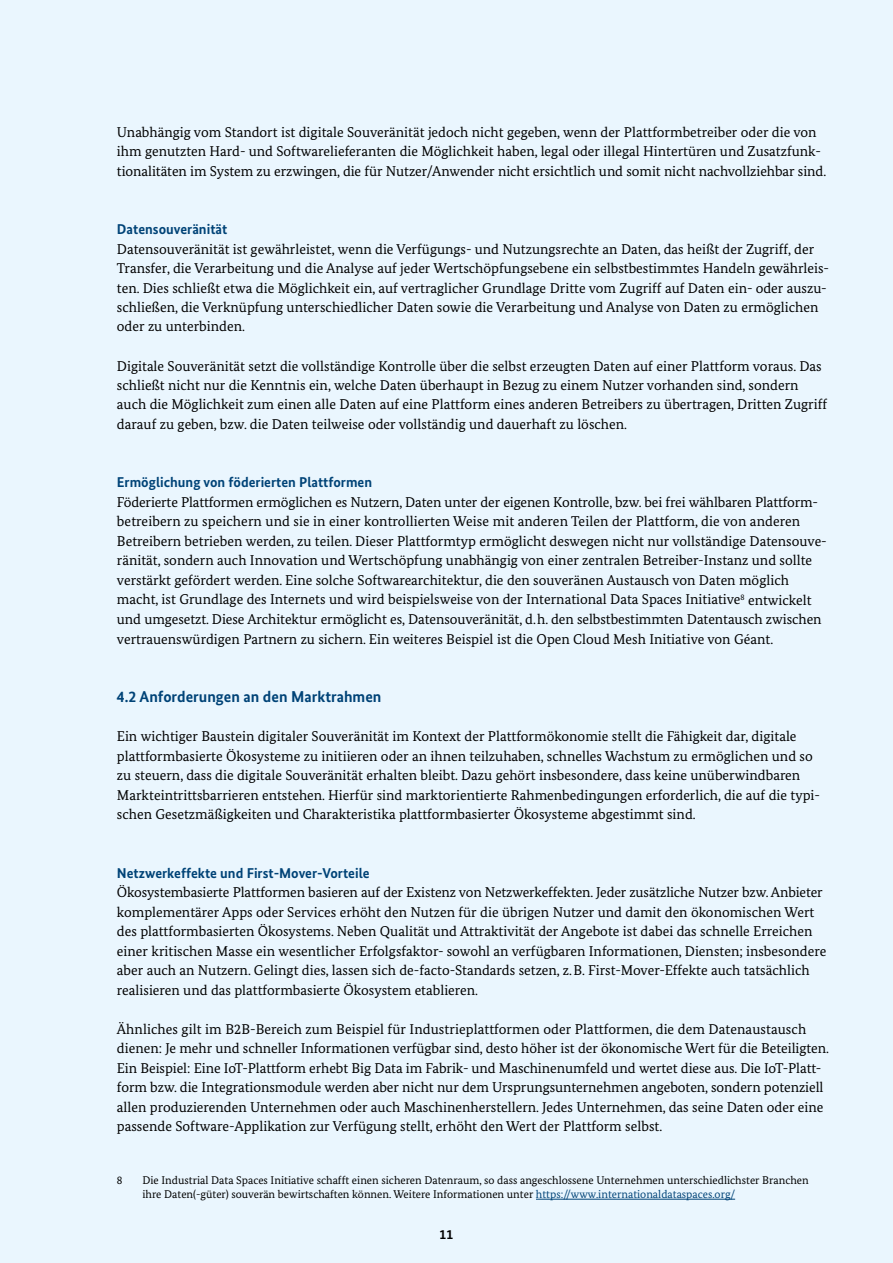
<style>
.page{position:relative;width:893px;height:1263px;background:#eaf6fe}
.page>*{position:absolute;margin:0;border:0;box-sizing:border-box;transform-origin:0 0}
.t1{font:700 15.75px "Bundes Sans";color:#004377}
.t2{font:14.25px/19.5px "Bundes Serif";color:#000}
.t3{font:700 14.25px "Bundes Sans";color:#004377}
.t4{font:700 13.5px "Bundes Sans";color:#000}
.t5{font:11.25px/13.5px "Bundes Serif";color:#000}
.s1{color:#004377}
</style>
<div class="page">
<hr style="left:536px;top:1199px;width:199px;height:1px;background:#004377">
<p class="t2" style="left:117px;top:122px;width:711px">Unabhängig vom Standort ist digitale Souveränität jedoch nicht gegeben, wenn der Plattformbetreiber oder die von ihm genutzten Hard- und Softwarelieferanten die Möglichkeit haben, legal oder illegal Hintertüren und Zusatzfunk&shy;tionalitäten im System zu erzwingen, die für Nutzer/Anwender nicht ersichtlich und somit nicht nachvollziehbar sind.</p>
<h5 class="t3" style="left:117px;top:220px;width:112px">Datensouveränität</h5>
<p class="t2" style="left:117px;top:239px;width:714px">Datensouveränität ist gewährleistet, wenn die Verfügungs- und Nutzungsrechte an Daten, das heißt der Zugriff, der Transfer, die Verarbeitung und die Analyse auf jeder Wertschöpfungsebene ein selbstbestimmtes Handeln gewährleis&shy;ten. Dies schließt etwa die Möglichkeit ein, auf vertraglicher Grundlage Dritte vom Zugriff auf Daten ein- oder auszu&shy;schließen, die Verknüpfung unterschiedlicher Daten sowie die Verarbeitung und Analyse von Daten zu ermöglichen oder zu unterbinden.</p>
<p class="t2" style="left:117px;top:356px;width:712px">Digitale Souveränität setzt die vollständige Kontrolle über die selbst erzeugten Daten auf einer Plattform voraus. Das schließt nicht nur die Kenntnis ein, welche Daten überhaupt in Bezug zu einem Nutzer vorhanden sind, sondern auch die Möglichkeit zum einen alle Daten auf eine Plattform eines anderen Betreibers zu übertragen, Dritten Zugriff darauf zu geben, bzw. die Daten teilweise oder vollständig und dauerhaft zu löschen.</p>
<h5 class="t3" style="left:117px;top:474px;width:257px">Ermöglichung von föderierten Plattformen</h5>
<p class="t2" style="left:117px;top:492px;width:711px">Föderierte Plattformen ermöglichen es Nutzern, Daten unter der eigenen Kontrolle, bzw. bei frei wählbaren Plattform&shy;betreibern zu speichern und sie in einer kontrollierten Weise mit anderen Teilen der Plattform, die von anderen Betreibern betrieben werden, zu teilen. Dieser Plattformtyp ermöglicht deswegen nicht nur vollständige Datensouve&shy;ränität, sondern auch Innovation und Wertschöpfung unabhängig von einer zentralen Betreiber-Instanz und sollte verstärkt gefördert werden. Eine solche Softwarearchitektur, die den souveränen Austausch von Daten möglich macht, ist Grundlage des Internets und wird beispielsweise von der International Data Spaces Initiative<sup>8</sup> entwickelt und umgesetzt. Diese Architektur ermöglicht es, Datensouveränität, d.h. den selbstbestimmten Datentausch zwischen vertrauenswürdigen Partnern zu sichern. Ein weiteres Beispiel ist die Open Cloud Mesh Initiative von Géant.</p>
<h4 class="t1" style="left:117px;top:687px;width:266px">4.2 Anforderungen an den Marktrahmen</h4>
<p class="t2" style="left:117px;top:726px;width:704px">Ein wichtiger Baustein digitaler Souveränität im Kontext der Plattformökonomie stellt die Fähigkeit dar, digitale plattformbasierte Ökosysteme zu initiieren oder an ihnen teilzuhaben, schnelles Wachstum zu ermöglichen und so zu steuern, dass die digitale Souveränität erhalten bleibt. Dazu gehört insbesondere, dass keine unüberwindbaren Markteintrittsbarrieren entstehen. Hierfür sind marktorientierte Rahmenbedingungen erforderlich, die auf die typi&shy;schen Gesetzmäßigkeiten und Charakteristika plattformbasierter Ökosysteme abgestimmt sind.</p>
<h5 class="t3" style="left:117px;top:864px;width:254px">Netzwerkeffekte und First-Mover-Vorteile</h5>
<p class="t2" style="left:117px;top:882px;width:711px">Ökosystembasierte Plattformen basieren auf der Existenz von Netzwerkeffekten. Jeder zusätzliche Nutzer bzw. Anbieter komplementärer Apps oder Services erhöht den Nutzen für die übrigen Nutzer und damit den ökonomischen Wert des plattformbasierten Ökosystems. Neben Qualität und Attraktivität der Angebote ist dabei das schnelle Erreichen einer kritischen Masse ein wesentlicher Erfolgsfaktor- sowohl an verfügbaren Informationen, Diensten; insbesondere aber auch an Nutzern. Gelingt dies, lassen sich de-facto-Standards setzen, z.B. First-Mover-Effekte auch tatsächlich realisieren und das plattformbasierte Ökosystem etablieren.</p>
<p class="t2" style="left:117px;top:1019px;width:713px">Ähnliches gilt im B2B-Bereich zum Beispiel für Industrieplattformen oder Plattformen, die dem Datenaustausch dienen: Je mehr und schneller Informationen verfügbar sind, desto höher ist der ökonomische Wert für die Beteiligten.<br>Ein Beispiel: Eine IoT-Plattform erhebt Big Data im Fabrik- und Maschinenumfeld und wertet diese aus. Die IoT-Platt-- form bzw. die Integrationsmodule werden aber nicht nur dem Ursprungsunternehmen angeboten, sondern potenziell allen produzierenden Unternehmen oder auch Maschinenherstellern. Jedes Unternehmen, das seine Daten oder eine passende Software-Applikation zur Verfügung stellt, erhöht den Wert der Plattform selbst.</p>
<p class="t5" style="left:117px;top:1173px;width:7px">8</p>
<p class="t5" style="left:142px;top:1173px;width:668px">Die Industrial Data Spaces Initiative schafft einen sicheren Datenraum, so dass angeschlossene Unternehmen unterschiedlichster Branchen ihre Daten(-güter) souverän bewirtschaften können. Weitere Informationen unter <span class="s1">https://www.internationaldataspaces.org/</span></p>
<p class="t4" style="left:440px;top:1226px;width:15px">11</p>
</div>
